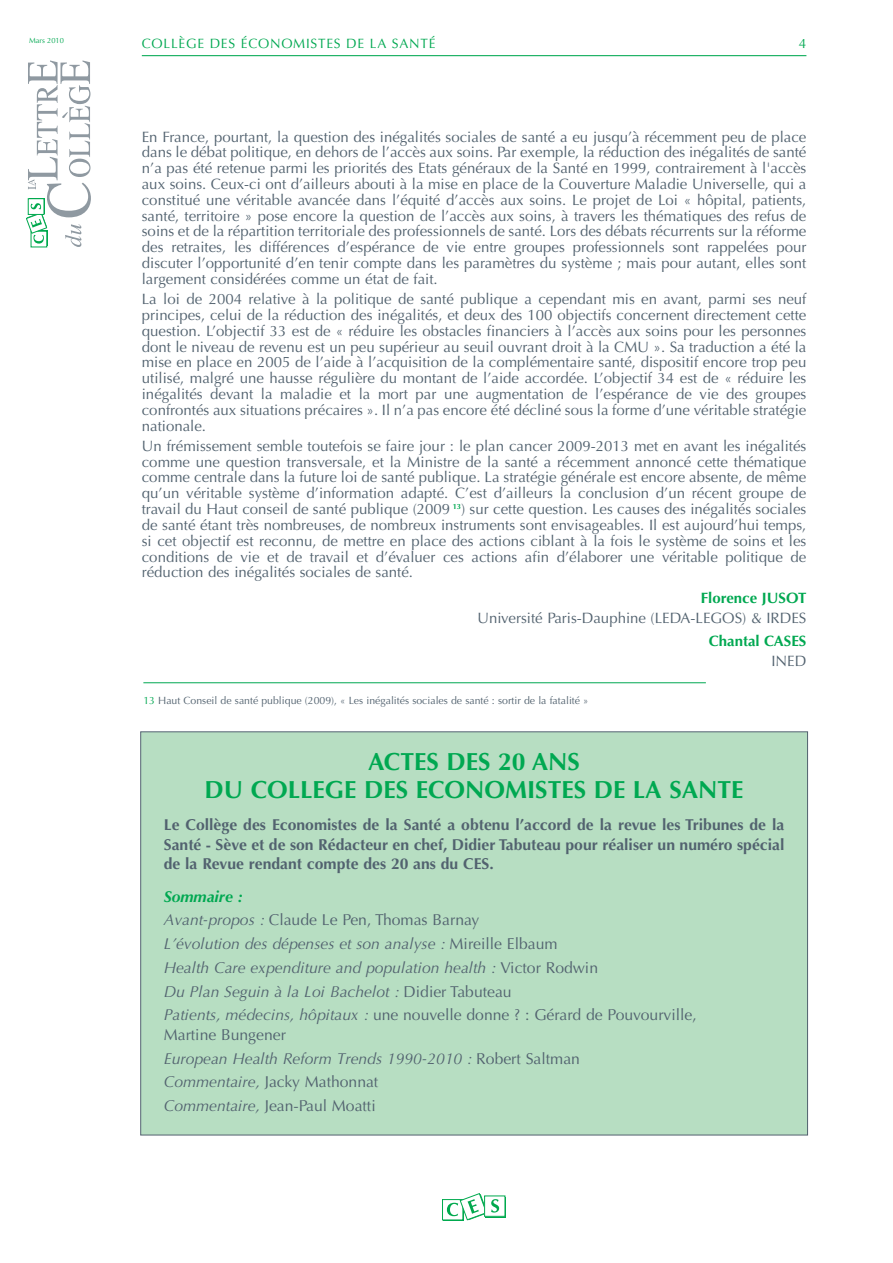
<style>
.page{position:relative;width:893px;height:1263px;background:#fff}
.page>*{position:absolute;margin:0;border:0;box-sizing:border-box;transform-origin:0 0}
.t1{font:700 24.75px/28px "Optima";color:#00a851;text-align:center}
.t2{font:italic 15.75px/23.7px "Optima";color:#52626f}
.t3{font:700 15.75px/19.5px "Optima";color:#52626f;text-align:justify}
.t4{font:15px/15.8px "Optima";color:#52626f;text-align:justify}
.t5{font:700 15px "Optima";color:#00a851}
.t6{font:13.5px "Optima";letter-spacing:.055em;color:#00a851}
.t7{font:10.5px "Optima";color:#52626f}
.t8{font:7.5px "Optima";color:#00a851}
.s1{color:#00a851}
.s2{font-weight:700;color:#00a851}
.s3{font-style:normal}
</style>
<div class="page">
<div style="left:444px;top:1200px;width:20px;height:21px;background:#00a94e"></div>
<div style="left:442px;top:1199px;width:21px;height:21px;background:#fff"></div>
<div style="left:442px;top:1199px;width:21px;height:21px;border:1px solid #00a94e"></div>
<svg style="left:499px;top:1197px;width:7px;height:20px"></svg>
<div style="left:485px;top:1196px;width:20px;height:20px;background:#fff"></div>
<svg style="left:447px;top:1193px;width:52px;height:27px"></svg>
<hr style="left:142px;top:55px;width:664px;height:1px;background:#00a851">
<svg style="left:26px;top:60px;width:65px;height:187px"></svg>
<div style="left:141px;top:732px;width:666px;height:403px;background:#b7dec2"></div>
<hr style="left:143px;top:682px;width:563px;height:1px;background:#00a851">
<p class="t8" style="left:29px;top:38px;width:36px">Mars 2010</p>
<p class="t6" style="left:142px;top:38px;width:295px">COLLÈGE DES ÉCONOMISTES DE LA SANTÉ</p>
<p class="t6" style="left:799px;top:38px;width:9px">4</p>
<p class="t4" style="left:142px;top:130px;width:666px">En France, pourtant, la question des inégalités sociales de santé a eu jusqu’à récemment peu de place dans le débat politique, en dehors de l’accès aux soins. Par exemple, la réduction des inégalités de santé n’a pas été retenue parmi les priorités des Etats généraux de la Santé en 1999, contrairement à l'accès aux soins. Ceux-ci ont d’ailleurs abouti à la mise en place de la Couverture Maladie Universelle, qui a constitué une véritable avancée dans l’équité d’accès aux soins. Le projet de Loi « hôpital, patients, santé, territoire » pose encore la question de l’accès aux soins, à travers les thématiques des refus de soins et de la répartition territoriale des professionnels de santé. Lors des débats récurrents sur la réforme des retraites, les différences d’espérance de vie entre groupes professionnels sont rappelées pour discuter l’opportunité d’en tenir compte dans les paramètres du système ; mais pour autant, elles sont largement considérées comme un état de fait.</p>
<p class="t4" style="left:142px;top:293px;width:666px">La loi de 2004 relative à la politique de santé publique a cependant mis en avant, parmi ses neuf principes, celui de la réduction des inégalités, et deux des 100 objectifs concernent directement cette question. L’objectif 33 est de « réduire les obstacles financiers à l’accès aux soins pour les personnes dont le niveau de revenu est un peu supérieur au seuil ouvrant droit à la CMU ». Sa traduction a été la mise en place en 2005 de l’aide à l’acquisition de la complémentaire santé, dispositif encore trop peu utilisé, malgré une hausse régulière du montant de l’aide accordée. L’objectif 34 est de « réduire les inégalités devant la maladie et la mort par une augmentation de l’espérance de vie des groupes confrontés aux situations précaires ». Il n’a pas encore été décliné sous la forme d’une véritable stratégie nationale.</p>
<p class="t4" style="left:142px;top:439px;width:666px">Un frémissement semble toutefois se faire jour : le plan cancer 2009-2013 met en avant les inégalités comme une question transversale, et la Ministre de la santé a récemment annoncé cette thématique comme centrale dans la future loi de santé publique. La stratégie générale est encore absente, de même qu’un véritable système d’information adapté. C’est d’ailleurs la conclusion d’un récent groupe de travail du Haut conseil de santé publique (2009 <sup>13</sup>) sur cette question. Les causes des inégalités sociales de santé étant très nombreuses, de nombreux instruments sont envisageables. Il est aujourd’hui temps, si cet objectif est reconnu, de mettre en place des actions ciblant à la fois le système de soins et les conditions de vie et de travail et d’évaluer ces actions afin d’élaborer une véritable politique de réduction des inégalités sociales de santé.</p>
<p class="t5" style="left:701px;top:589px;width:107px">Florence JUSOT</p>
<p class="t4" style="left:477px;top:611px;width:331px">Université Paris-Dauphine (LEDA-LEGOS) &amp; IRDES</p>
<p class="t5" style="left:709px;top:632px;width:99px">Chantal CASES</p>
<p class="t4" style="left:771px;top:654px;width:37px">INED</p>
<p class="t7" style="left:143px;top:696px;width:447px"><span class="s1">13</span> Haut Conseil de santé publique (2009), « Les inégalités sociales de santé : sortir de la fatalité »</p>
<h1 class="t1" style="left:205px;top:748px;width:541px">ACTES DES 20 ANS<br>DU COLLEGE DES ECONOMISTES DE LA SANTE</h1>
<p class="t3" style="left:164px;top:815px;width:622px">Le Collège des Economistes de la Santé a obtenu l’accord de la revue les Tribunes de la Santé - Sève et de son Rédacteur en chef, Didier Tabuteau pour réaliser un numéro spécial de la Revue rendant compte des 20 ans du CES.</p>
<p class="t2" style="left:164px;top:884px;width:534px"><span class="s2">Sommaire :<br></span>Avant-propos : <span class="s3">Claude Le Pen, Thomas Barnay<br></span>L’évolution des dépenses et son analyse : <span class="s3">Mireille Elbaum<br></span>Health Care expenditure and population health : <span class="s3">Victor Rodwin<br></span>Du Plan Seguin à la Loi Bachelot : <span class="s3">Didier Tabuteau<br></span>Patients, médecins, hôpitaux : <span class="s3">une nouvelle donne ? : Gérard de Pouvourville,</span></p>
<p class="t2" style="left:164px;top:1023px;width:418px"><span class="s3">Martine Bungener<br></span>European Health Reform Trends 1990-2010 : <span class="s3">Robert Saltman </span>Commentaire, <span class="s3">Jacky Mathonnat<br></span>Commentaire, <span class="s3">Jean-Paul Moatti</span></p>
</div>
